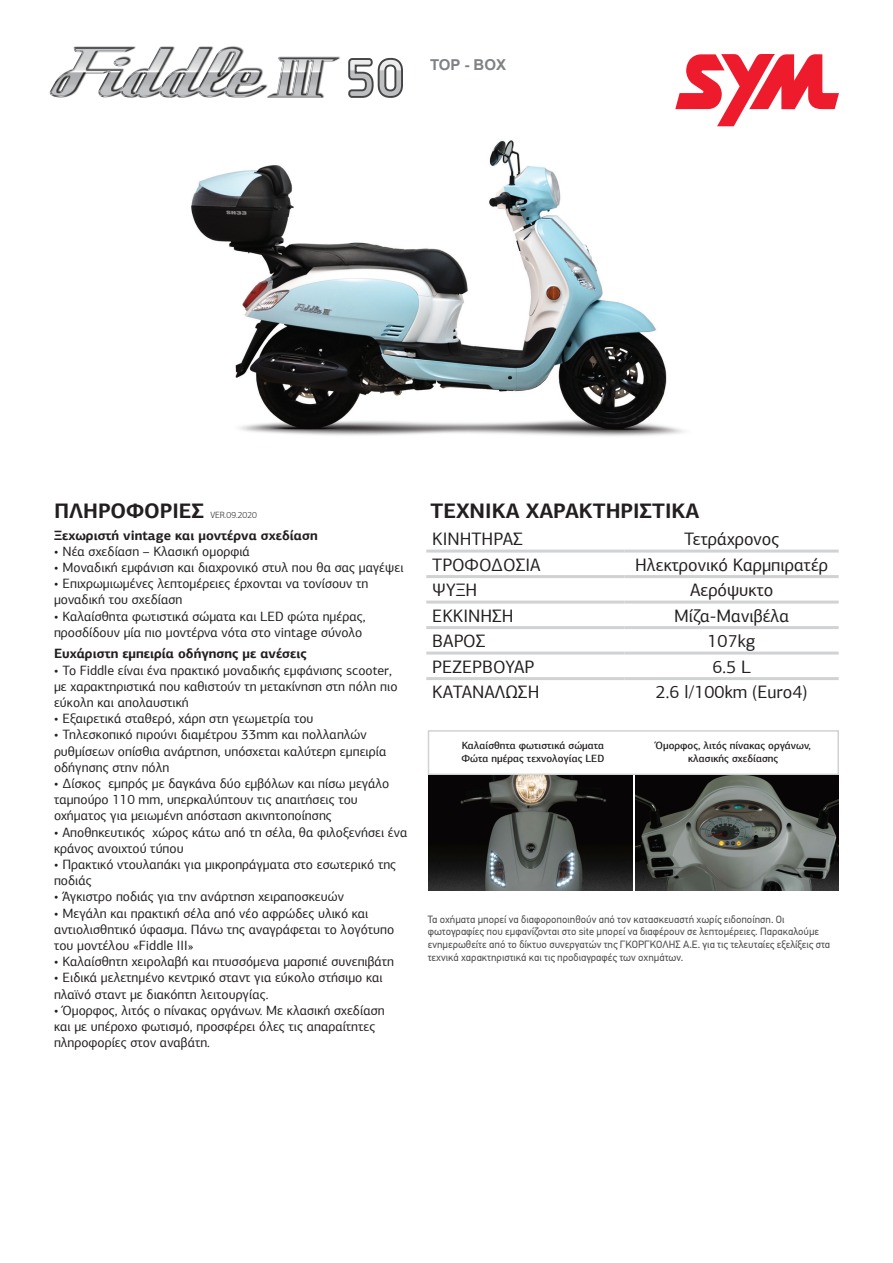
<style>
.page{position:relative;width:893px;height:1263px;background:#fff}
.page>*{position:absolute;margin:0;border:0;box-sizing:border-box;transform-origin:0 0}
.t1{font:700 21px "PF Agora Sans Pro";color:#231f20}
.t2{font:18px "PF Agora Sans Pro";color:#231f20}
.t3{font:700 15px "Arial";color:#7f8183}
.t4{font:13.5px/16.2px "PF Agora Sans Pro";color:#231f20}
.t5{font:700 13.5px "PF Agora Sans Pro";color:#231f20}
.t6{font:10.5px/12.6px "PF Din Text Pro";color:#4b4c4d}
.t7{font:500 10.5px/12.6px "PF Agora Sans Pro";color:#231f20;text-align:center}
.t8{font:300 9px "PF Agora Sans Pro";color:#231f20}
</style>
<div class="page">
<img style="left:191px;top:140px;width:495px;height:297px">
<svg style="left:675px;top:54px;width:164px;height:72px"></svg>
<div style="left:428px;top:730px;width:411px;height:45px;border:2px solid #d1d2d4"></div>
<img style="left:635px;top:775px;width:204px;height:115px">
<img style="left:429px;top:775px;width:204px;height:115px">
<img style="left:49px;top:46px;width:291px;height:52px">
<svg style="left:348px;top:57px;width:55px;height:41px"></svg>
<hr style="left:426px;top:550px;width:199px;height:3px;background:#d1d2d4">
<hr style="left:625px;top:550px;width:214px;height:3px;background:#d1d2d4">
<hr style="left:426px;top:575px;width:199px;height:3px;background:#d1d2d4">
<hr style="left:625px;top:575px;width:214px;height:3px;background:#d1d2d4">
<hr style="left:426px;top:601px;width:199px;height:3px;background:#d1d2d4">
<hr style="left:625px;top:601px;width:214px;height:3px;background:#d1d2d4">
<hr style="left:426px;top:626px;width:199px;height:3px;background:#d1d2d4">
<hr style="left:625px;top:626px;width:214px;height:3px;background:#d1d2d4">
<hr style="left:426px;top:652px;width:199px;height:3px;background:#d1d2d4">
<hr style="left:625px;top:652px;width:214px;height:3px;background:#d1d2d4">
<hr style="left:426px;top:677px;width:199px;height:3px;background:#d1d2d4">
<hr style="left:625px;top:677px;width:214px;height:3px;background:#d1d2d4">
<p class="t3" style="left:430px;top:54px;width:78px">TOP - BOX</p>
<h1 class="t1" style="left:54px;top:498px;width:152px">ΠΛΗΡΟΦΟΡΙΕΣ</h1>
<p class="t8" style="left:210px;top:510px;width:48px">VER.09.2020</p>
<h1 class="t1" style="left:431px;top:498px;width:270px">ΤΕΧΝΙΚΑ ΧΑΡΑΚΤΗΡΙΣΤΙΚΑ</h1>
<p class="t5" style="left:54px;top:526px;width:265px">Ξεχωριστή vintage και μοντέρνα σχεδίαση</p>
<p class="t4" style="left:54px;top:543px;width:197px">• Νέα σχεδίαση – Κλασική ομορφιά</p>
<p class="t4" style="left:54px;top:559px;width:351px">• Μοναδική εμφάνιση και διαχρονικό στυλ που θα σας μαγέψει</p>
<p class="t4" style="left:54px;top:575px;width:316px">• Επιχρωμιωμένες λεπτομέρειες έρχονται να τονίσουν τη μοναδική του σχεδίαση</p>
<p class="t4" style="left:54px;top:608px;width:313px">• Καλαίσθητα φωτιστικά σώματα και LED φώτα ημέρας, προσδίδουν μία πιο μοντέρνα νότα στο vintage σύνολο</p>
<p class="t5" style="left:54px;top:645px;width:254px">Ευχάριστη εμπειρία οδήγησης με ανέσεις</p>
<p class="t4" style="left:54px;top:662px;width:345px">• Το Fiddle είναι ένα πρακτικό μοναδικής εμφάνισης scooter, με χαρακτηριστικά που καθιστούν τη μετακίνηση στη πόλη πιο εύκολη και απολαυστική</p>
<p class="t4" style="left:54px;top:710px;width:261px">• Εξαιρετικά σταθερό, χάρη στη γεωμετρία του</p>
<p class="t4" style="left:54px;top:727px;width:334px">• Τηλεσκοπικό πιρούνι διαμέτρου 33mm και πολλαπλών ρυθμίσεων οπίσθια ανάρτηση, υπόσχεται καλύτερη εμπειρία οδήγησης στην πόλη</p>
<p class="t4" style="left:54px;top:775px;width:337px">• Δίσκος εμπρός με δαγκάνα δύο εμβόλων και πίσω μεγάλο ταμπούρο 110 mm, υπερκαλύπτουν τις απαιτήσεις του οχήματος για μειωμένη απόσταση ακινητοποίησης</p>
<p class="t4" style="left:54px;top:824px;width:355px">• Αποθηκευτικός χώρος κάτω από τη σέλα, θα φιλοξενήσει ένα κράνος ανοιχτού τύπου</p>
<p class="t4" style="left:54px;top:856px;width:344px">• Πρακτικό ντουλαπάκι για μικροπράγματα στο εσωτερικό της ποδιάς</p>
<p class="t4" style="left:54px;top:889px;width:291px">• Άγκιστρο ποδιάς για την ανάρτηση χειραποσκευών</p>
<p class="t4" style="left:54px;top:905px;width:342px">• Μεγάλη και πρακτική σέλα από νέο αφρώδες υλικό και αντιολισθητικό ύφασμα. Πάνω της αναγράφεται το λογότυπο του μοντέλου «Fiddle III»</p>
<p class="t4" style="left:54px;top:953px;width:342px">• Καλαίσθητη χειρολαβή και πτυσσόμενα μαρσπιέ συνεπιβάτη</p>
<p class="t4" style="left:54px;top:970px;width:330px">• Ειδικά μελετημένο κεντρικό σταντ για εύκολο στήσιμο και πλαϊνό σταντ με διακόπτη λειτουργίας.</p>
<p class="t4" style="left:54px;top:1002px;width:332px">• Όμορφος, λιτός ο πίνακας οργάνων. Με κλασική σχεδίαση και με υπέροχο φωτισμό, προσφέρει όλες τις απαραίτητες πληροφορίες στον αναβάτη.</p>
<h2 class="t2" style="left:432px;top:528px;width:92px">ΚΙΝΗΤΗΡΑΣ</h2>
<h2 class="t2" style="left:684px;top:528px;width:97px">Τετράχρονος</h2>
<h2 class="t2" style="left:432px;top:554px;width:110px">ΤΡΟΦΟΔΟΣΙΑ</h2>
<h2 class="t2" style="left:635px;top:554px;width:195px">Ηλεκτρονικό Καρμπιρατέρ</h2>
<h2 class="t2" style="left:432px;top:579px;width:47px">ΨΥΞΗ</h2>
<h2 class="t2" style="left:690px;top:579px;width:85px">Αερόψυκτο</h2>
<h2 class="t2" style="left:432px;top:605px;width:83px">ΕΚΚΙΝΗΣΗ</h2>
<h2 class="t2" style="left:674px;top:605px;width:117px">Μίζα-Μανιβέλα</h2>
<h2 class="t2" style="left:432px;top:630px;width:55px">ΒΑΡΟΣ</h2>
<h2 class="t2" style="left:708px;top:630px;width:50px">107kg</h2>
<h2 class="t2" style="left:432px;top:656px;width:104px">ΡΕΖΕΡΒΟΥΑΡ</h2>
<h2 class="t2" style="left:712px;top:656px;width:40px">6.5 L</h2>
<h2 class="t2" style="left:432px;top:681px;width:109px">ΚΑΤΑΝΑΛΩΣΗ</h2>
<h2 class="t2" style="left:656px;top:681px;width:153px">2.6 l/100km (Euro4)</h2>
<p class="t7" style="left:656px;top:739px;width:157px">Όμορφος, λιτός πίνακας οργάνων, κλασικής σχεδίασης</p>
<p class="t7" style="left:462px;top:739px;width:144px;text-align:left">Καλαίσθητα φωτιστικά σώματα<br>Φώτα ημέρας τεχνολογίας LED</p>
<p class="t6" style="left:428px;top:913px;width:404px">Τα οχήματα μπορεί να διαφοροποιηθούν από τον κατασκευαστή χωρίς ειδοποίηση. Οι φωτογραφίες που εμφανίζονται στο site μπορεί να διαφέρουν σε λεπτομέρειες. Παρακαλούμε ενημερωθείτε από το δίκτυο συνεργατών της ΓΚΟΡΓΚΟΛΗΣ Α.Ε. για τις τελευταίες εξελίξεις στα τεχνικά χαρακτηριστικά και τις προδιαγραφές των οχημάτων.</p>
</div>
